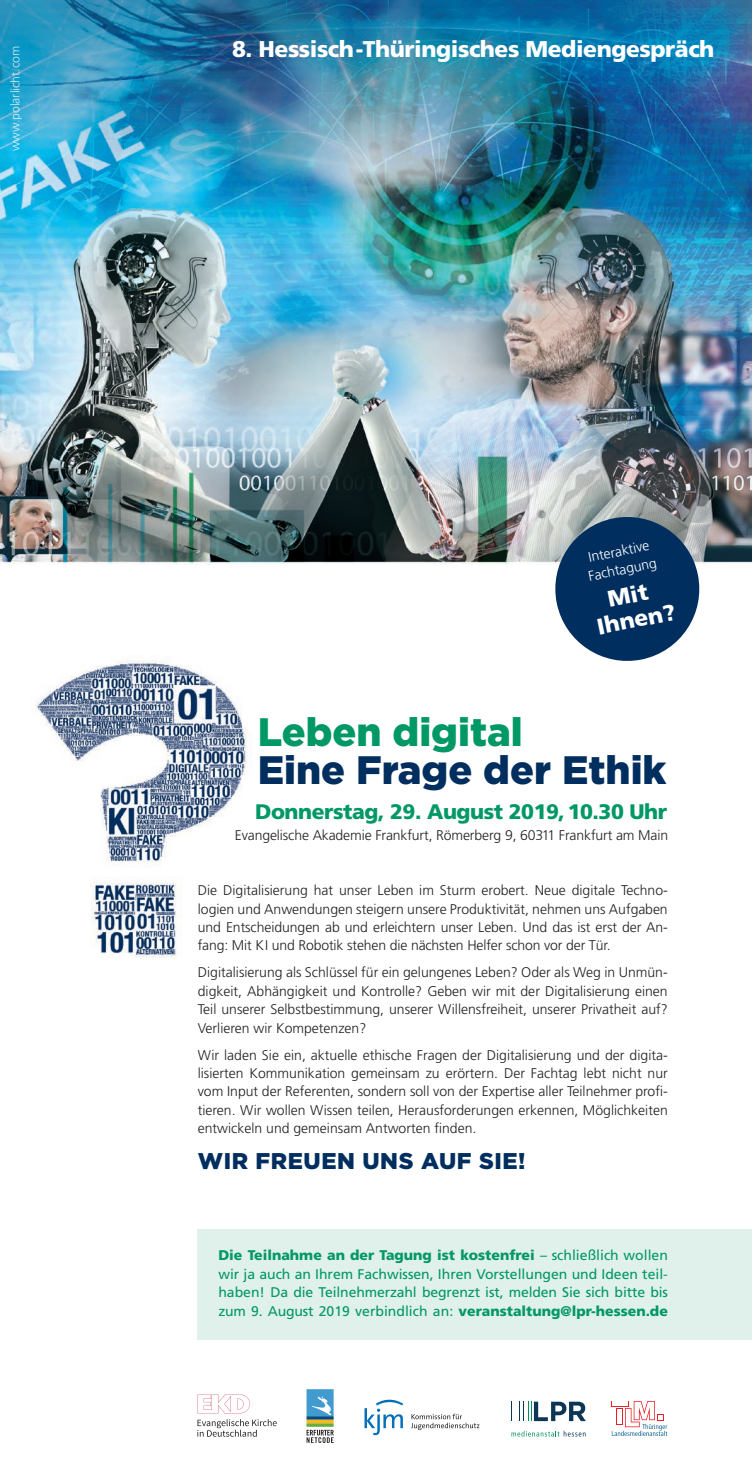
<style>
.page{position:relative;width:752px;height:1474px;background:#fff}
.page>*{position:absolute;margin:0;border:0;box-sizing:border-box;transform-origin:0 0}
.t1{font:900 39.55px/37.6px "Gotham";color:#002e5e}
.t2{font:900 22.75px/24.7px "Frutiger LT";letter-spacing:-.02em;color:#fff;text-align:center}
.t3{font:900 22.75px "Gotham";letter-spacing:.025em;color:#002e5e}
.t4{font:900 21px "Frutiger LT";letter-spacing:-.02em;color:#009864}
.t5{font:300 14px/18.4px "Frutiger LT";letter-spacing:-.01em;color:#231f20;text-align:justify}
.t6{font:14px/18.4px "Frutiger LT";letter-spacing:-.01em;color:#009864;text-align:justify}
.t7{font:300 14px/18.4px "Frutiger LT";color:#fff}
.t8{font:300 12.25px "Frutiger LT";color:#fff}
.s1{color:#009864}
.s2{font-weight:900}
</style>
<div class="page">
<img style="left:0;top:270px;width:751px;height:1173px">
<div style="left:197px;top:1228px;width:555px;height:111px;background:#e0f0ea"></div>
<svg style="left:549px;top:510px;width:156px;height:157px"></svg>
<div style="left:511px;top:1401px;width:74px;height:35px;background:#fff"></div>
<svg style="left:511px;top:1401px;width:1px;height:19px"></svg>
<svg style="left:519px;top:1401px;width:66px;height:19px"></svg>
<svg style="left:511px;top:1430px;width:74px;height:6px"></svg>
<svg style="left:306px;top:1389px;width:28px;height:53px"></svg>
<svg style="left:411px;top:1413px;width:68px;height:16px"></svg>
<svg style="left:364px;top:1399px;width:39px;height:35px"></svg>
<svg style="left:611px;top:1400px;width:56px;height:35px"></svg>
<svg style="left:197px;top:1419px;width:80px;height:17px"></svg>
<svg style="left:197px;top:1394px;width:54px;height:19px"></svg>
<img style="left:0;top:0;width:752px;height:270px">
<p class="t8" style="left:8px;top:151px;width:107px;rotate:-90deg">www.polarlicht.com</p>
<p class="t2" style="left:232px;top:37px;width:484px">8. Hessisch-Thüringisches Mediengespräch</p>
<p class="t7" style="left:583px;top:549px;width:71px;rotate:-11deg">Interaktive<br>Fachtagung</p>
<p class="t2" style="left:589px;top:591px;width:81px;rotate:-12deg">Mit<br>Ihnen?</p>
<p class="t1" style="left:258px;top:713px;width:410px"><span class="s1">Leben digital<br></span>Eine Frage der Ethik</p>
<p class="t4" style="left:255px;top:798px;width:413px">Donnerstag, 29. August 2019, 10.30 Uhr</p>
<p class="t5" style="left:235px;top:826px;width:435px">Evangelische Akademie Frankfurt, Römerberg 9, 60311 Frankfurt am Main</p>
<p class="t5" style="left:198px;top:881px;width:471px">Die Digitalisierung hat unser Leben im Sturm erobert. Neue digitale Techno&shy;logien und Anwendungen steigern unsere Produktivität, nehmen uns Aufgaben und Entscheidungen ab und erleichtern unser Leben. Und das ist erst der An&shy;fang: Mit KI und Robotik stehen die nächsten Helfer schon vor der Tür.</p>
<p class="t5" style="left:198px;top:963px;width:471px">Digitalisierung als Schlüssel für ein gelungenes Leben? Oder als Weg in Unmün&shy;digkeit, Abhängigkeit und Kontrolle? Geben wir mit der Digitalisierung einen Teil unserer Selbstbestimmung, unserer Willensfreiheit, unserer Privatheit auf?<br>Verlieren wir Kompetenzen?</p>
<p class="t5" style="left:198px;top:1045px;width:471px">Wir laden Sie ein, aktuelle ethische Fragen der Digitalisierung und der digita&shy;lisierten Kommunikation gemeinsam zu erörtern. Der Fachtag lebt nicht nur vom Input der Referenten, sondern soll von der Expertise aller Teilnehmer profi&shy;tieren. Wir wollen Wissen teilen, Herausforderungen erkennen, Möglichkeiten entwickeln und gemeinsam Antworten finden.</p>
<p class="t3" style="left:198px;top:1145px;width:329px">WIR FREUEN UNS AUF SIE!</p>
<p class="t6" style="left:218px;top:1246px;width:451px"><span class="s2">Die Teilnahme an der Tagung ist kostenfrei</span> – schließlich wollen wir ja auch an Ihrem Fachwissen, Ihren Vorstellungen und Ideen teil&shy;haben! Da die Teilnehmerzahl begrenzt ist, melden Sie sich bitte bis zum 9. August 2019 verbindlich an: <span class="s2">veranstaltung@lpr-hessen.de</span></p>
</div>
